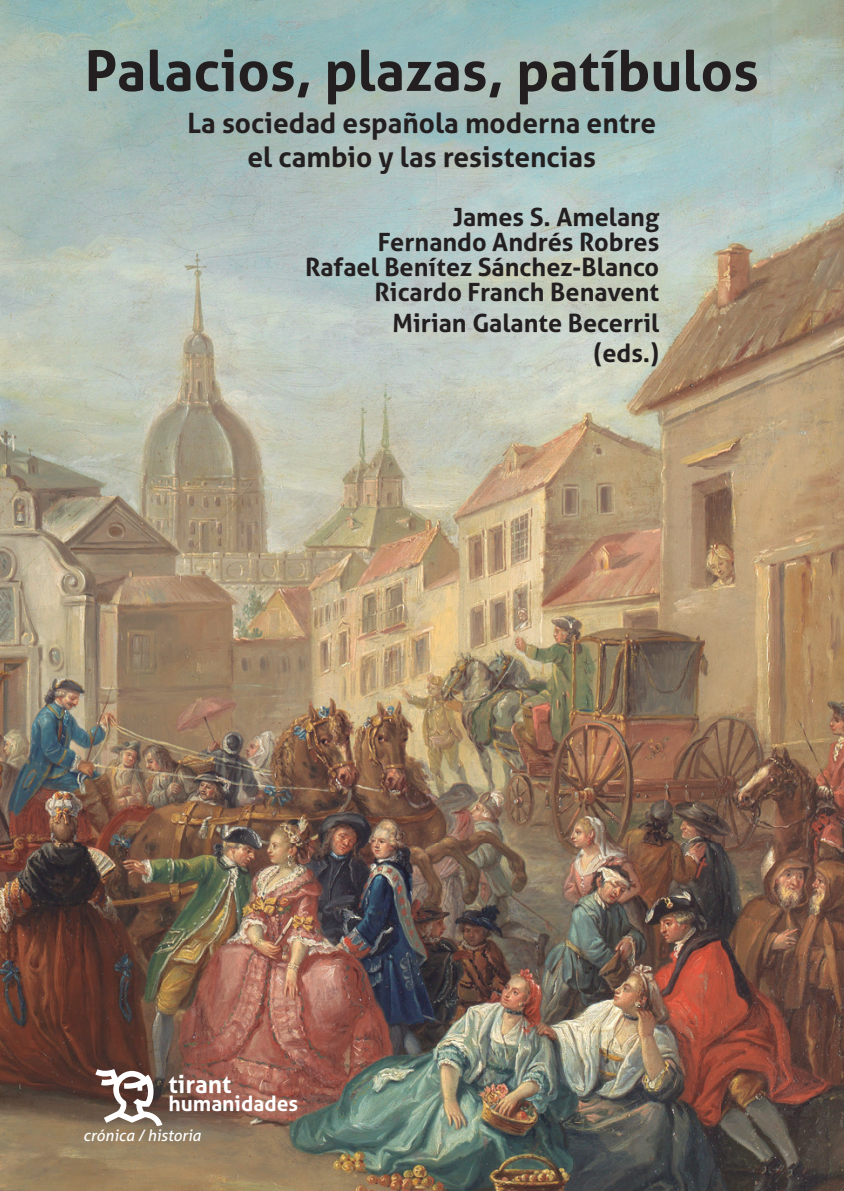
<style>
.page{position:relative;width:844px;height:1191px;background:#fff}
.page>*{position:absolute;margin:0;border:0;box-sizing:border-box;transform-origin:0 0}
.t1{font:700 56px "Aller";color:#231f20}
.t2{font:700 28px/33.6px "Aller";color:#231f20;text-align:center}
.t3{font:700 25.2px/25.2px "Aller";color:#231f20;text-align:right}
.t4{font:700 24.5px "Aller";color:#fff}
.t5{font:700 21px "Aller";color:#fff}
.t6{font:italic 15.75px "Aller";color:#fff}
</style>
<div class="page">
<img style="left:0;top:0;width:718px;height:843px">
<img style="left:718px;top:0;width:125px;height:1191px">
<img style="left:0;top:843px;width:720px;height:348px">
<svg style="left:95px;top:1069px;width:67px;height:57px"></svg>
<hr style="left:843px;top:0;width:1px;height:1191px;background:#001522">
<h1 class="t1" style="left:85px;top:36px;width:675px">Palacios, plazas, patíbulos</h1>
<p class="t2" style="left:187px;top:106px;width:470px">La sociedad española moderna entre el cambio y las resistencias</p>
<p class="t3" style="left:305px;top:204px;width:355px">James S. Amelang<br>Fernando Andrés Robres<br>Rafael Benítez Sánchez-Blanco<br>Ricardo Franch Benavent</p>
<p class="t3" style="left:392px;top:307px;width:268px;line-height:30.3px">Mirian Galante Becerril (eds.)</p>
<p class="t4" style="left:168px;top:1069px;width:65px">tirant</p>
<p class="t5" style="left:168px;top:1090px;width:131px">humanidades</p>
<p class="t6" style="left:83px;top:1125px;width:119px">crónica / historia</p>
</div>
